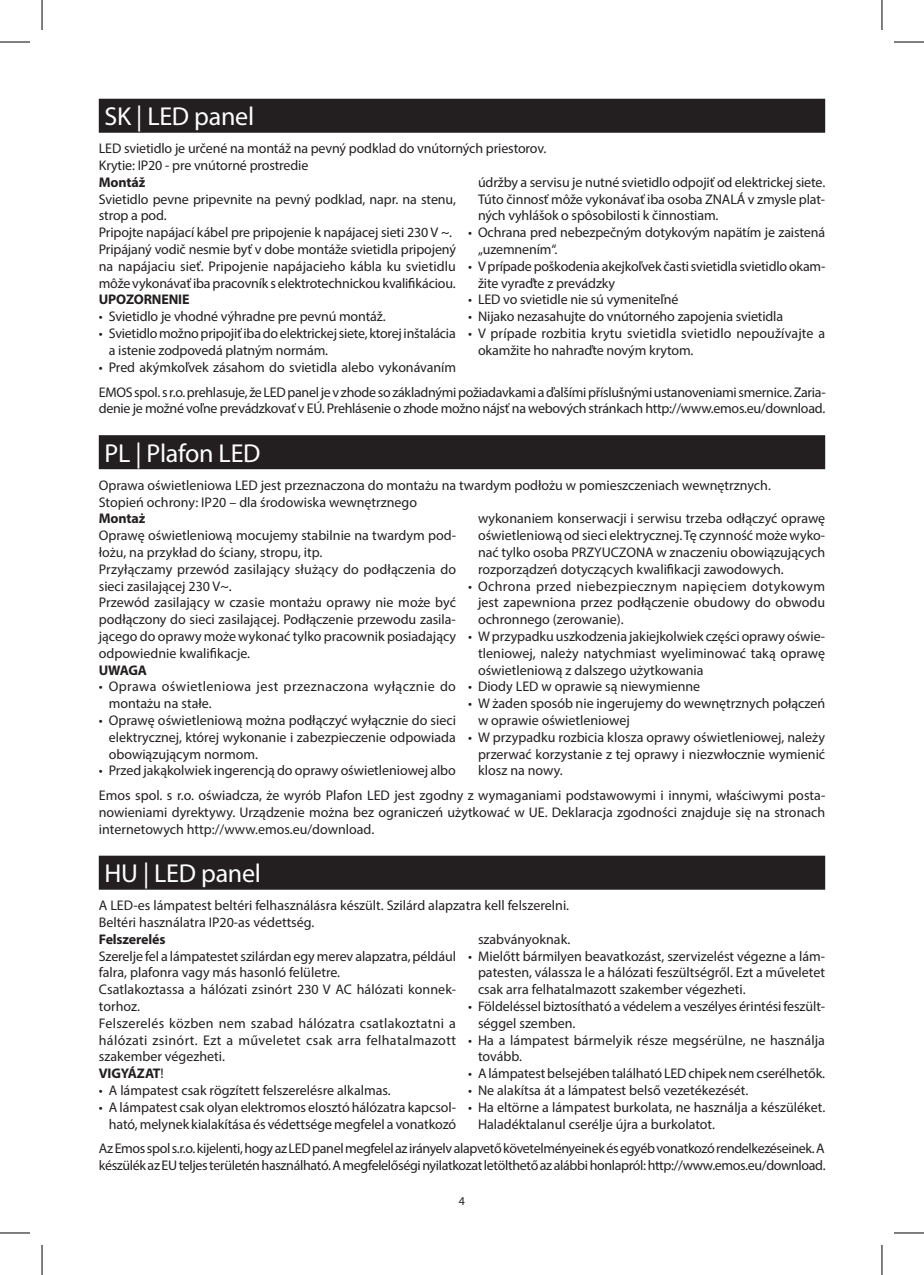
<style>
.page{position:relative;width:924px;height:1275px;background:#fff}
.page>*{position:absolute;margin:0;border:0;box-sizing:border-box;transform-origin:0 0}
.t1{font:26px "Myriad Pro";letter-spacing:-.01em;color:#fff}
.t2{font:14px/16.8px "Myriad Pro";letter-spacing:-.005em;color:#231f20}
.t3{font:14px/16.8px "Myriad Pro";letter-spacing:-.025em;color:#231f20}
.t4{font:14px/16.8px "Myriad Pro";letter-spacing:.03em;color:#231f20}
.t5{font:700 14px "Myriad Pro";letter-spacing:-.01em;color:#231f20}
.t6{font:12px "Myriad Pro";color:#231f20}
.s1{font-weight:700}
</style>
<div class="page">
<div style="left:99px;top:99px;width:725px;height:34px;background:#231f20"></div>
<div style="left:99px;top:435px;width:725px;height:34px;background:#231f20"></div>
<div style="left:99px;top:855px;width:725px;height:34px;background:#231f20"></div>
<hr style="left:0;top:42px;width:30px;height:1px;background:#000">
<hr style="left:893px;top:42px;width:30px;height:1px;background:#000">
<hr style="left:0;top:1232px;width:30px;height:1px;background:#000">
<hr style="left:893px;top:1232px;width:30px;height:1px;background:#000">
<hr style="left:42px;top:0;width:1px;height:30px;background:#000">
<hr style="left:42px;top:1245px;width:1px;height:30px;background:#000">
<hr style="left:881px;top:0;width:1px;height:30px;background:#000">
<hr style="left:881px;top:1245px;width:1px;height:30px;background:#000">
<h1 class="t1" style="left:104px;top:100px;width:151px">SK | LED panel</h1>
<p class="t2" style="left:99px;top:140px;width:449px">LED svietidlo je určené na montáž na pevný podklad do vnútorných priestorov.<br>Krytie: IP20 - pre vnútorné prostredie</p>
<p class="t5" style="left:99px;top:173px;width:48px">Montáž</p>
<p class="t2" style="left:99px;top:190px;width:358px">Svietidlo pevne pripevnite na pevný podklad, napr. na stenu, strop a pod.<br>Pripojte napájací kábel pre pripojenie k napájacej sieti 230 V ~.<br>Pripájaný vodič nesmie byť v dobe montáže svietidla pripojený na napájaciu sieť. Pripojenie napájacieho kábla ku svietidlu môže vykonávať iba pracovník s elektrotechnickou kvalifikáciou.</p>
<p class="t5" style="left:99px;top:291px;width:92px">UPOZORNENIE</p>
<p class="t2" style="left:99px;top:308px;width:288px">• Svietidlo je vhodné výhradne pre pevnú montáž.</p>
<p class="t2" style="left:109px;top:325px;width:348px;text-indent:-10px">• Svietidlo možno pripojiť iba do elektrickej siete, ktorej inštalácia a istenie zodpovedá platným normám.</p>
<p class="t2" style="left:99px;top:358px;width:359px">• Pred akýmkoľvek zásahom do svietidla alebo vykonávaním</p>
<p class="t2" style="left:478px;top:173px;width:348px;text-align:justify">údržby a servisu je nutné svietidlo odpojiť od elektrickej siete.<br>Túto činnosť môže vykonávať iba osoba ZNALÁ v zmysle plat&shy;ných vyhlášok o spôsobilosti k činnostiam.</p>
<p class="t2" style="left:478px;top:224px;width:348px;text-indent:-10px">• Ochrana pred nebezpečným dotykovým napätím je zaistená „uzemnením“.</p>
<p class="t2" style="left:478px;top:257px;width:349px;text-indent:-10px">• V prípade poškodenia akejkoľvek časti svietidla svietidlo okam&shy;žite vyraďte z prevádzky</p>
<p class="t2" style="left:468px;top:291px;width:212px">• LED vo svietidle nie sú vymeniteľné</p>
<p class="t2" style="left:468px;top:308px;width:316px">• Nijako nezasahujte do vnútorného zapojenia svietidla</p>
<p class="t2" style="left:478px;top:325px;width:348px;text-indent:-10px">• V prípade rozbitia krytu svietidla svietidlo nepoužívajte a okamžite ho nahraďte novým krytom.</p>
<p class="t2" style="left:99px;top:383px;width:728px">EMOS spol. s r.o. prehlasuje, že LED panel je v zhode so základnými požiadavkami a ďalšími příslušnými ustanoveniami smernice. Zaria&shy;denie je možné voľne prevádzkovať v EÚ. Prehlásenie o zhode možno nájsť na webových stránkach http://www.emos.eu/download.</p>
<h1 class="t1" style="left:104px;top:437px;width:157px">PL | Plafon LED</h1>
<p class="t2" style="left:99px;top:476px;width:673px">Oprawa oświetleniowa LED jest przeznaczona do montażu na twardym podłożu w pomieszczeniach wewnętrznych.<br>Stopień ochrony: IP20 – dla środowiska wewnętrznego</p>
<p class="t5" style="left:99px;top:509px;width:48px">Montaż</p>
<p class="t2" style="left:99px;top:527px;width:359px">Oprawę oświetleniową mocujemy stabilnie na twardym pod&shy;łożu, na przykład do ściany, stropu, itp.<br>Przyłączamy przewód zasilający służący do podłączenia do sieci zasilającej 230 V~.<br>Przewód zasilający w czasie montażu oprawy nie może być podłączony do sieci zasilającej. Podłączenie przewodu zasila&shy;jącego do oprawy może wykonać tylko pracownik posiadający odpowiednie kwalifikacje.</p>
<p class="t5" style="left:99px;top:660px;width:50px">UWAGA</p>
<p class="t4" style="left:109px;top:678px;width:348px;text-indent:-10px">• Oprawa oświetleniowa jest przeznaczona wyłącznie do montażu na stałe.</p>
<p class="t2" style="left:109px;top:711px;width:348px;text-align:justify;text-indent:-10px">• Oprawę oświetleniową można podłączyć wyłącznie do sieci elektrycznej, której wykonanie i zabezpieczenie odpowiada obowiązującym normom.</p>
<p class="t2" style="left:99px;top:762px;width:358px">• Przed jakąkolwiek ingerencją do oprawy oświetleniowej albo</p>
<p class="t2" style="left:478px;top:510px;width:348px;text-align:justify">wykonaniem konserwacji i serwisu trzeba odłączyć oprawę oświetleniową od sieci elektrycznej. Tę czynność może wyko&shy;nać tylko osoba PRZYUCZONA w znaczeniu obowiązujących rozporządzeń dotyczących kwalifikacji zawodowych.</p>
<p class="t2" style="left:478px;top:577px;width:348px;text-align:justify;text-indent:-10px">• Ochrona przed niebezpiecznym napięciem dotykowym jest zapewniona przez podłączenie obudowy do obwodu ochronnego (zerowanie).</p>
<p class="t2" style="left:478px;top:627px;width:348px;text-align:justify;text-indent:-10px">• W przypadku uszkodzenia jakiejkolwiek części oprawy oświe&shy;tleniowej, należy natychmiast wyeliminować taką oprawę oświetleniową z dalszego użytkowania</p>
<p class="t2" style="left:468px;top:678px;width:234px">• Diody LED w oprawie są niewymienne</p>
<p class="t2" style="left:478px;top:695px;width:348px;text-indent:-10px">• W żaden sposób nie ingerujemy do wewnętrznych połączeń w oprawie oświetleniowej</p>
<p class="t2" style="left:478px;top:728px;width:348px;text-align:justify;text-indent:-10px">• W przypadku rozbicia klosza oprawy oświetleniowej, należy przerwać korzystanie z tej oprawy i niezwłocznie wymienić klosz na nowy.</p>
<p class="t2" style="left:99px;top:787px;width:727px;text-align:justify">Emos spol. s r.o. oświadcza, że wyrób Plafon LED jest zgodny z wymaganiami podstawowymi i innymi, właściwymi posta&shy;nowieniami dyrektywy. Urządzenie można bez ograniczeń użytkować w UE. Deklaracja zgodności znajduje się na stronach internetowych http://www.emos.eu/download.</p>
<h1 class="t1" style="left:104px;top:857px;width:158px">HU | LED panel</h1>
<p class="t2" style="left:99px;top:897px;width:471px">A LED-es lámpatest beltéri felhasználásra készült. Szilárd alapzatra kell felszerelni.<br>Beltéri használatra IP20-as védettség.</p>
<p class="t5" style="left:99px;top:930px;width:68px">Felszerelés</p>
<p class="t2" style="left:99px;top:947px;width:358px">Szerelje fel a lámpatestet szilárdan egy merev alapzatra, például falra, plafonra vagy más hasonló felületre.<br>Csatlakoztassa a hálózati zsinórt 230 V AC hálózati konnek&shy;torhoz.<br>Felszerelés közben nem szabad hálózatra csatlakoztatni a hálózati zsinórt. Ezt a műveletet csak arra felhatalmazott szakember végezheti.<br><span class="s1">VIGYÁZAT</span>!</p>
<p class="t2" style="left:99px;top:1081px;width:293px">• A lámpatest csak rögzített felszerelésre alkalmas.</p>
<p class="t2" style="left:99px;top:1098px;width:359px;text-align:right">• A lámpatest csak olyan elektromos elosztó hálózatra kapcsol&shy;ható, melynek kialakítása és védettsége megfelel a vonatkozó</p>
<p class="t2" style="left:478px;top:930px;width:94px">szabványoknak.</p>
<p class="t2" style="left:478px;top:947px;width:348px;text-align:justify;text-indent:-10px">• Mielőtt bármilyen beavatkozást, szervizelést végezne a lám&shy;patesten, válassza le a hálózati feszültségről. Ezt a műveletet csak arra felhatalmazott szakember végezheti.</p>
<p class="t2" style="left:478px;top:997px;width:348px;text-indent:-10px">• Földeléssel biztosítható a védelem a veszélyes érintési feszült&shy;séggel szemben.</p>
<p class="t2" style="left:478px;top:1031px;width:348px;text-indent:-10px">• Ha a lámpatest bármelyik része megsérülne, ne használja tovább.</p>
<p class="t2" style="left:468px;top:1065px;width:358px">• A lámpatest belsejében található LED chipek nem cserélhetők.</p>
<p class="t2" style="left:468px;top:1081px;width:282px">• Ne alakítsa át a lámpatest belső vezetékezését.</p>
<p class="t2" style="left:478px;top:1098px;width:348px;text-indent:-10px">• Ha eltörne a lámpatest burkolata, ne használja a készüléket.<br>Haladéktalanul cserélje újra a burkolatot.</p>
<p class="t3" style="left:99px;top:1140px;width:728px">Az Emos spol s.r.o. kijelenti, hogy az LED panel megfelel az irányelv alapvető követelményeinek és egyéb vonatkozó rendelkezéseinek. A készülék az EU teljes területén használható. A megfelelőségi nyilatkozat letölthető az alábbi honlapról: http://www.emos.eu/download.</p>
<p class="t6" style="left:458px;top:1193px;width:8px">4</p>
</div>
